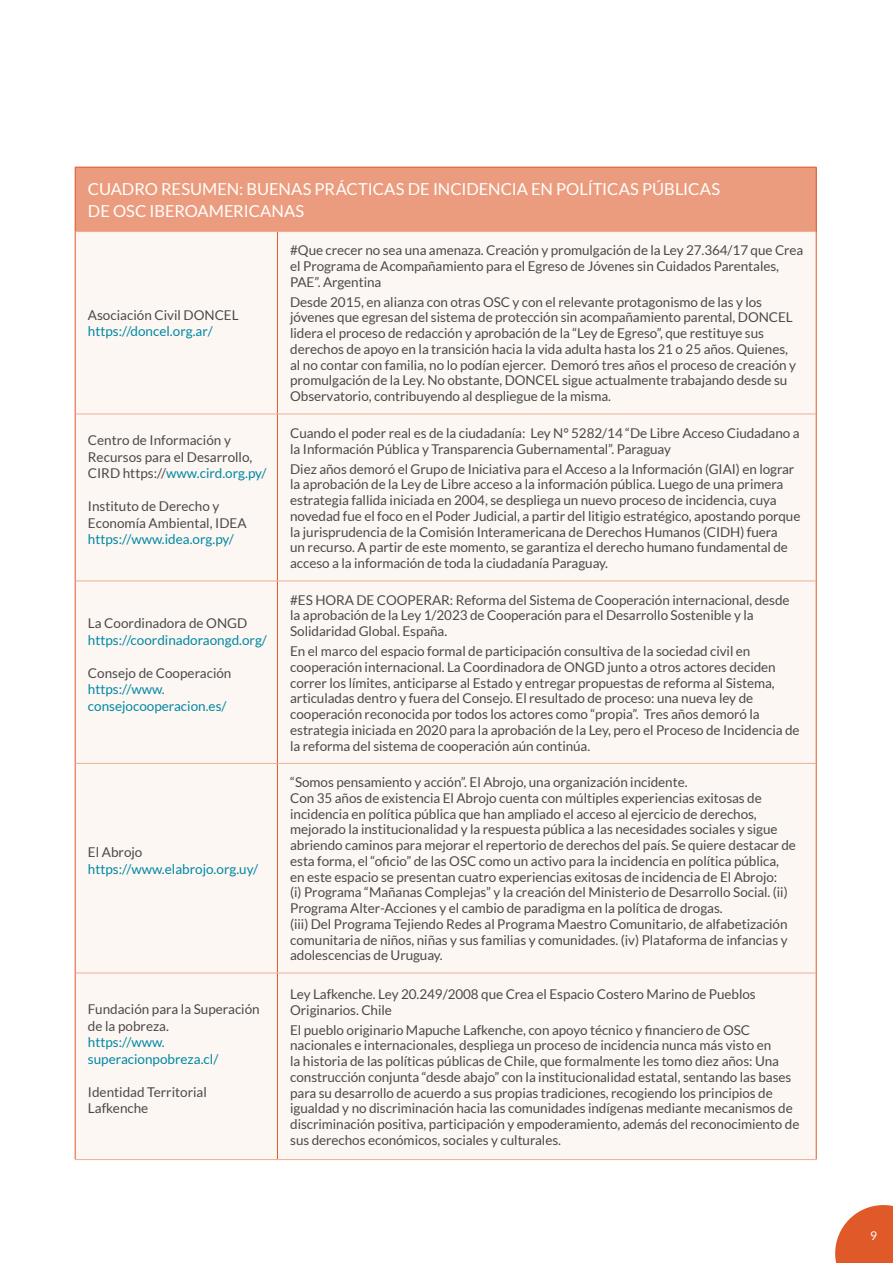
<style>
.page{position:relative;width:893px;height:1263px;background:#fff}
.page>*{position:absolute;margin:0;border:0;box-sizing:border-box;transform-origin:0 0}
.t1{font:16.5px/22.5px "Lato";color:#fff}
.t2{font:13.5px/15.8px "Lato";letter-spacing:-.005em;color:#4a4a49}
.t3{font:13.5px/16.5px "Lato";color:#0088a2}
.t4{font:12px "Lato";color:#fff}
.s1{color:#0088a2}
</style>
<div class="page">
<svg style="left:835px;top:1205px;width:58px;height:58px;background:#e3724a"></svg>
<div style="left:75px;top:167px;width:741px;height:65px;background:#ec9c7e"></div>
<div style="left:76px;top:232px;width:740px;height:927px;background:#fdf7f4"></div>
<hr style="left:75px;top:167px;width:202px;height:1px;background:#df5929">
<hr style="left:75px;top:167px;width:1px;height:65px;background:#df5929">
<hr style="left:277px;top:167px;width:539px;height:1px;background:#df5929">
<hr style="left:816px;top:167px;width:1px;height:65px;background:#df5929">
<hr style="left:277px;top:232px;width:1px;height:182px;background:#df5929">
<hr style="left:816px;top:232px;width:1px;height:182px;background:#df5929">
<hr style="left:277px;top:414px;width:1px;height:167px;background:#df5929">
<hr style="left:816px;top:414px;width:1px;height:167px;background:#df5929">
<hr style="left:277px;top:581px;width:1px;height:182px;background:#df5929">
<hr style="left:816px;top:581px;width:1px;height:182px;background:#df5929">
<hr style="left:277px;top:763px;width:1px;height:210px;background:#df5929">
<hr style="left:816px;top:763px;width:1px;height:210px;background:#df5929">
<hr style="left:277px;top:973px;width:1px;height:186px;background:#df5929">
<hr style="left:816px;top:973px;width:1px;height:186px;background:#df5929">
<hr style="left:75px;top:232px;width:1px;height:182px;background:#df5929">
<hr style="left:75px;top:414px;width:1px;height:167px;background:#df5929">
<hr style="left:75px;top:581px;width:1px;height:182px;background:#df5929">
<hr style="left:75px;top:763px;width:1px;height:210px;background:#df5929">
<hr style="left:75px;top:973px;width:1px;height:186px;background:#df5929">
<hr style="left:75px;top:231px;width:202px;height:1px;background:#efac94">
<hr style="left:277px;top:231px;width:539px;height:1px;background:#efac94">
<hr style="left:75px;top:414px;width:202px;height:1px;background:#efac94">
<hr style="left:277px;top:414px;width:539px;height:1px;background:#efac94">
<hr style="left:75px;top:581px;width:202px;height:1px;background:#efac94">
<hr style="left:277px;top:581px;width:539px;height:1px;background:#efac94">
<hr style="left:75px;top:763px;width:202px;height:1px;background:#efac94">
<hr style="left:277px;top:763px;width:539px;height:1px;background:#efac94">
<hr style="left:75px;top:973px;width:202px;height:1px;background:#efac94">
<hr style="left:277px;top:973px;width:539px;height:1px;background:#efac94">
<hr style="left:75px;top:1159px;width:202px;height:1px;background:#efac94">
<hr style="left:277px;top:1159px;width:539px;height:1px;background:#efac94">
<p class="t1" style="left:88px;top:177px;width:634px">CUADRO RESUMEN: BUENAS PRÁCTICAS DE INCIDENCIA EN POLÍTICAS PÚBLICAS<br>DE OSC IBEROAMERICANAS</p>
<p class="t2" style="left:88px;top:307px;width:152px">Asociación Civil DONCEL</p>
<p class="t3" style="left:88px;top:323px;width:126px">https://doncel.org.ar/</p>
<p class="t2" style="left:88px;top:432px;width:180px;line-height:16.5px">Centro de Información y<br>Recursos para el Desarrollo,<br>CIRD https://<span class="s1">www.cird.org.py/</span></p>
<p class="t2" style="left:88px;top:498px;width:160px;line-height:16.5px">Instituto de Derecho y<br>Economía Ambiental, IDEA</p>
<p class="t3" style="left:88px;top:531px;width:148px">https://www.idea.org.py/</p>
<p class="t2" style="left:88px;top:615px;width:161px">La Coordinadora de ONGD</p>
<p class="t3" style="left:88px;top:631px;width:181px">https://coordinadoraongd.org/</p>
<p class="t2" style="left:88px;top:665px;width:145px">Consejo de Cooperación</p>
<p class="t3" style="left:88px;top:681px;width:140px">https://www. consejocooperacion.es/</p>
<p class="t2" style="left:88px;top:844px;width:56px">El Abrojo</p>
<p class="t3" style="left:88px;top:860px;width:172px">https://www.elabrojo.org.uy/</p>
<p class="t2" style="left:88px;top:1001px;width:173px;line-height:16.5px">Fundación para la Superación de la pobreza.</p>
<p class="t3" style="left:88px;top:1034px;width:132px">https://www. superacionpobreza.cl/</p>
<p class="t2" style="left:88px;top:1083px;width:121px;line-height:16.5px">Identidad Territorial<br>Lafkenche</p>
<p class="t2" style="left:290px;top:242px;width:515px">#Que crecer no sea una amenaza. Creación y promulgación de la Ley 27.364/17 que Crea el Programa de Acompañamiento para el Egreso de Jóvenes sin Cuidados Parentales,<br>PAE”. Argentina</p>
<p class="t2" style="left:290px;top:294px;width:507px">Desde 2015, en alianza con otras OSC y con el relevante protagonismo de las y los jóvenes que egresan del sistema de protección sin acompañamiento parental, DONCEL lidera el proceso de redacción y aprobación de la “Ley de Egreso”, que restituye sus derechos de apoyo en la transición hacia la vida adulta hasta los 21 o 25 años. Quienes, al no contar con familia, no lo podían ejercer. Demoró tres años el proceso de creación y promulgación de la Ley. No obstante, DONCEL sigue actualmente trabajando desde su Observatorio, contribuyendo al despliegue de la misma.</p>
<p class="t2" style="left:290px;top:425px;width:511px">Cuando el poder real es de la ciudadanía: Ley N° 5282/14 “De Libre Acceso Ciudadano a la Información Pública y Transparencia Gubernamental”. Paraguay</p>
<p class="t2" style="left:290px;top:461px;width:512px">Diez años demoró el Grupo de Iniciativa para el Acceso a la Información (GIAI) en lograr la aprobación de la Ley de Libre acceso a la información pública. Luego de una primera estrategia fallida iniciada en 2004, se despliega un nuevo proceso de incidencia, cuya novedad fue el foco en el Poder Judicial, a partir del litigio estratégico, apostando porque la jurisprudencia de la Comisión Interamericana de Derechos Humanos (CIDH) fuera<br>un recurso. A partir de este momento, se garantiza el derecho humano fundamental de acceso a la información de toda la ciudadanía Paraguay.</p>
<p class="t2" style="left:290px;top:592px;width:501px">#ES HORA DE COOPERAR: Reforma del Sistema de Cooperación internacional, desde la aprobación de la Ley 1/2023 de Cooperación para el Desarrollo Sostenible y la<br>Solidaridad Global. España.</p>
<p class="t2" style="left:290px;top:643px;width:511px">En el marco del espacio formal de participación consultiva de la sociedad civil en cooperación internacional. La Coordinadora de ONGD junto a otros actores deciden correr los límites, anticiparse al Estado y entregar propuestas de reforma al Sistema, articuladas dentro y fuera del Consejo. El resultado de proceso: una nueva ley de cooperación reconocida por todos los actores como “propia”. Tres años demoró la estrategia iniciada en 2020 para la aprobación de la Ley, pero el Proceso de Incidencia de la reforma del sistema de cooperación aún continúa.</p>
<p class="t2" style="left:290px;top:774px;width:507px">“Somos pensamiento y acción”. El Abrojo, una organización incidente.<br>Con 35 años de existencia El Abrojo cuenta con múltiples experiencias exitosas de incidencia en política pública que han ampliado el acceso al ejercicio de derechos, mejorado la institucionalidad y la respuesta pública a las necesidades sociales y sigue abriendo caminos para mejorar el repertorio de derechos del país. Se quiere destacar de esta forma, el “oficio” de las OSC como un activo para la incidencia en política pública, en este espacio se presentan cuatro experiencias exitosas de incidencia de El Abrojo:<br>(i) Programa “Mañanas Complejas” y la creación del Ministerio de Desarrollo Social. (ii)<br>Programa Alter-Acciones y el cambio de paradigma en la política de drogas.<br>(iii) Del Programa Tejiendo Redes al Programa Maestro Comunitario, de alfabetización comunitaria de niños, niñas y sus familias y comunidades. (iv) Plataforma de infancias y adolescencias de Uruguay.</p>
<p class="t2" style="left:290px;top:986px;width:467px">Ley Lafkenche. Ley 20.249/2008 que Crea el Espacio Costero Marino de Pueblos<br>Originarios. Chile</p>
<p class="t2" style="left:290px;top:1022px;width:511px">El pueblo originario Mapuche Lafkenche, con apoyo técnico y financiero de OSC nacionales e internacionales, despliega un proceso de incidencia nunca más visto en<br>la historia de las políticas públicas de Chile, que formalmente les tomo diez años: Una construcción conjunta “desde abajo” con la institucionalidad estatal, sentando las bases para su desarrollo de acuerdo a sus propias tradiciones, recogiendo los principios de igualdad y no discriminación hacia las comunidades indígenas mediante mecanismos de discriminación positiva, participación y empoderamiento, además del reconocimiento de sus derechos económicos, sociales y culturales.</p>
<p class="t4" style="left:870px;top:1229px;width:8px">9</p>
</div>
